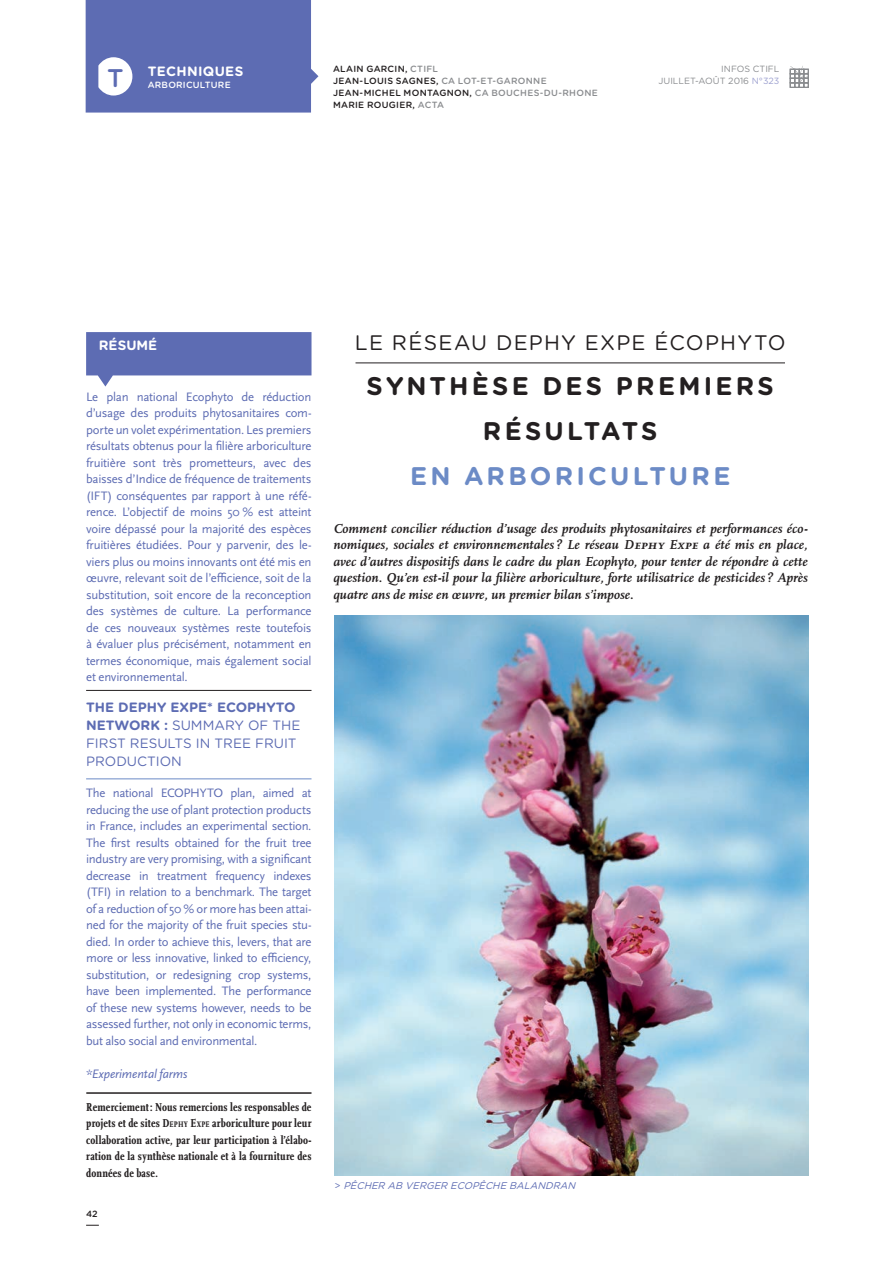
<style>
.page{position:relative;width:891px;height:1265px;background:#fff}
.page>*{position:absolute;margin:0;border:0;box-sizing:border-box;transform-origin:0 0}
.t1{font:700 25.5px/45px "Gotham Rounded";letter-spacing:.125em;color:#231f20;text-align:center}
.t2{font:700 25.5px "Gotham Rounded";letter-spacing:.125em;color:#6c8bc6}
.t3{font:21px "Gotham Rounded";letter-spacing:.055em;color:#231f20}
.t4{font:italic 700 13.5px/16.5px "Scala OT";letter-spacing:.01em;color:#231f20;text-align:justify}
.t5{font:13.5px/18px "Gotham Rounded";color:#5d6cb3}
.t6{font:700 13.5px "Gotham Rounded";letter-spacing:.025em;color:#fff}
.t7{font:12.75px/16.5px "Scala Sans OT";letter-spacing:-.02em;color:#5d6cb3;text-align:justify}
.t8{font:italic 12.75px "Scala Sans OT";letter-spacing:-.01em;color:#5d6cb3}
.t9{font:700 condensed 12px/16.5px "Scala OT";letter-spacing:.01em;color:#231f20;text-align:justify}
.t10{font:italic 9.75px "Gotham Rounded";color:#5d6cb3}
.t11{font:500 9px/12px "Gotham Rounded";letter-spacing:.035em;color:#231f20}
.t12{font:9px/12px "Gotham Rounded";color:#8a8c8f;text-align:right}
.t13{font:500 9px "Gotham Rounded";letter-spacing:.025em;color:#fff}
.s1{font-weight:500;font-size:25.5px;color:#5d6cb3}
.s2{color:#8a8c8f}
.s3{color:#9da1d0}
.s4{font-weight:700}
.s5{font-size:8.4px}
.s6{font-style:normal}
</style>
<div class="page">
<svg style="left:790px;top:66px;width:19px;height:22px"></svg>
<svg style="left:86px;top:1224px;width:13px;height:1px"></svg>
<div style="left:86px;top:0;width:232px;height:112px;background:#5d6cb3"></div>
<svg style="left:86px;top:332px;width:225px;height:54px"></svg>
<img style="left:334px;top:615px;width:474px;height:559px">
<hr style="left:86px;top:690px;width:225px;height:1px;background:#231f20">
<hr style="left:86px;top:778px;width:225px;height:1px;background:#6c8bc6">
<hr style="left:355px;top:362px;width:430px;height:1px;background:#231f20">
<hr style="left:86px;top:1091px;width:225px;height:2px;background:#231f20">
<p class="t6" style="left:107px;top:61px;width:138px"><span class="s1">T</span> TECHNIQUES</p>
<p class="t13" style="left:148px;top:78px;width:84px">ARBORICULTURE</p>
<p class="t11" style="left:333px;top:63px;width:266px">ALAIN GARCIN, <span class="s2">CTIFL<br></span>JEAN-LOUIS SAGNES, <span class="s2">CA LOT-ET-GARONNE<br></span>JEAN-MICHEL MONTAGNON, <span class="s2">CA BOUCHES-DU-RHONE<br></span>MARIE ROUGIER, <span class="s2">ACTA</span></p>
<p class="t12" style="left:658px;top:62px;width:122px">INFOS CTIFL<br>JUILLET-AOÛT 2016 <span class="s3">N°323</span></p>
<p class="t6" style="left:99px;top:335px;width:60px">RÉSUMÉ</p>
<p class="t7" style="left:86px;top:388px;width:227px">Le plan national Ecophyto de réduction d’usage des produits phytosanitaires com&shy;porte un volet expérimentation. Les premiers résultats obtenus pour la filière arboriculture fruitière sont très prometteurs, avec des baisses d’Indice de fréquence de traitements (IFT) conséquentes par rapport à une réfé&shy;rence. L’objectif de moins 50 % est atteint voire dépassé pour la majorité des espèces fruitières étudiées. Pour y parvenir, des le&shy;viers plus ou moins innovants ont été mis en œuvre, relevant soit de l’efficience, soit de la substitution, soit encore de la reconception des systèmes de culture. La performance de ces nouveaux systèmes reste toutefois à évaluer plus précisément, notamment en termes économique, mais également social et environnemental.</p>
<p class="t5" style="left:86px;top:697px;width:216px"><span class="s4">THE DEPHY EXPE* ECOPHYTO<br>NETWORK :</span> SUMMARY OF THE<br>FIRST RESULTS IN TREE FRUIT<br>PRODUCTION</p>
<p class="t7" style="left:86px;top:784px;width:227px">The national ECOPHYTO plan, aimed at reducing the use of plant protection products in France, includes an experimental section.<br>The first results obtained for the fruit tree industry are very promising, with a significant decrease in treatment frequency indexes (TFI) in relation to a benchmark. The target ofa reduction of50 % or more has been attai&shy;ned for the majority of the fruit species stu&shy;died. In order to achieve this, levers, that are more or less innovative, linked to efficiency, substitution, or redesigning crop systems, have been implemented. The performance of these new systems however, needs to be assessed further, not only in economic terms, but also social and environmental.</p>
<p class="t8" style="left:86px;top:1065px;width:103px">*Experimental farms</p>
<p class="t9" style="left:86px;top:1098px;width:227px">Remerciement: Nous remercions les responsables de projets et de sites D<span class="s5">EPHY</span> E<span class="s5">XPE</span> arboriculture pour leur collaboration active, par leur participation à l’élabo&shy;ration de la synthèse nationale et à la fourniture des données de base.</p>
<p class="t11" style="left:86px;top:1206px;width:13px">42</p>
<h2 class="t3" style="left:355px;top:328px;width:432px">LE RÉSEAU DEPHY EXPE ÉCOPHYTO</h2>
<h1 class="t1" style="left:367px;top:362px;width:409px">SYNTHÈSE DES PREMIERS<br>RÉSULTATS</h1>
<h1 class="t2" style="left:410px;top:457px;width:322px">EN ARBORICULTURE</h1>
<p class="t4" style="left:333px;top:520px;width:476px">Comment concilier réduction d’usage des produits phytosanitaires et performances éco&shy;nomiques, sociales et environnementales ? Le réseau Deph y Expe a été mis en place, avec d’autres dispositifs dans le cadre du plan Ecophyto, pour tenter de répondre à cette question. Qu’en est-il pour la filière arboriculture, forte utilisatrice de pesticides ? Après quatre ans de mise en œuvre, un premier bilan s’impose.</p>
<p class="t10" style="left:334px;top:1178px;width:246px"><span class="s6">&gt;</span> PÊCHER AB VERGER ECOPÊCHE BALANDRAN</p>
</div>
